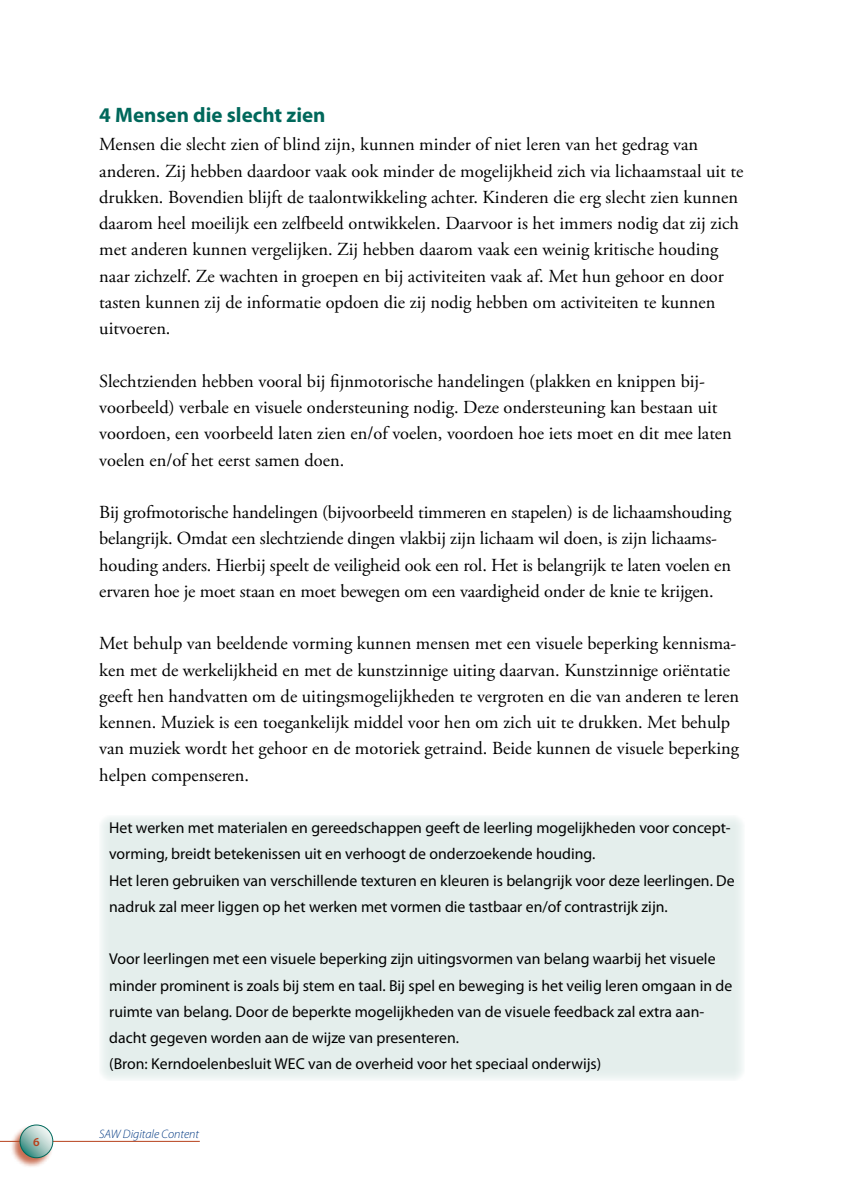
<style>
.page{position:relative;width:844px;height:1191px;background:#fff}
.page>*{position:absolute;margin:0;border:0;box-sizing:border-box;transform-origin:0 0}
.t1{font:700 21px "Myriad Pro";color:#00685b}
.t2{font:18.38px/26.2px "Adobe Garamond Pro";color:#000}
.t3{font:15.75px/26.2px "Myriad Pro";color:#000}
.t4{font:italic 300 12.25px "Myriad Pro";color:#003882}
.t5{font:600 12.25px "Myriad Pro";color:#b7401b}
</style>
<div class="page">
<div style="left:99px;top:815px;width:645px;height:265px;background:#e4eeec"></div>
<hr style="left:0;top:1141px;width:200px;height:1px;background:#b7401b">
<div style="left:9px;top:1124px;width:44px;height:43px;background:#b7401b;opacity:.75"></div>
<svg style="left:20px;top:1125px;width:33px;height:32px"></svg>
<div style="left:20px;top:1124px;width:33px;height:34px;border:1px solid #00685b;border-radius:50%"></div>
<p class="t5" style="left:33px;top:1133px;width:8px">6</p>
<p class="t1" style="left:99px;top:101px;width:228px">4 Mensen die slecht zien</p>
<p class="t2" style="left:99px;top:132px;width:645px">Mensen die slecht zien of blind zijn, kunnen minder of niet leren van het gedrag van anderen. Zij hebben daardoor vaak ook minder de mogelijkheid zich via lichaamstaal uit te drukken. Bovendien blijft de taalontwikkeling achter. Kinderen die erg slecht zien kunnen daarom heel moeilijk een zelfbeeld ontwikkelen. Daarvoor is het immers nodig dat zij zich met anderen kunnen vergelijken. Zij hebben daarom vaak een weinig kritische houding naar zichzelf. Ze wachten in groepen en bij activiteiten vaak af. Met hun gehoor en door tasten kunnen zij de informatie opdoen die zij nodig hebben om activiteiten te kunnen uitvoeren.</p>
<p class="t2" style="left:99px;top:368px;width:634px">Slechtzienden hebben vooral bij fijnmotorische handelingen (plakken en knippen bij&shy;voorbeeld) verbale en visuele ondersteuning nodig. Deze ondersteuning kan bestaan uit voordoen, een voorbeeld laten zien en/of voelen, voordoen hoe iets moet en dit mee laten voelen en/of het eerst samen doen.</p>
<p class="t2" style="left:99px;top:500px;width:633px">Bij grofmotorische handelingen (bijvoorbeeld timmeren en stapelen) is de lichaamshouding belangrijk. Omdat een slechtziende dingen vlakbij zijn lichaam wil doen, is zijn lichaams&shy;houding anders. Hierbij speelt de veiligheid ook een rol. Het is belangrijk te laten voelen en ervaren hoe je moet staan en moet bewegen om een vaardigheid onder de knie te krijgen.</p>
<p class="t2" style="left:99px;top:631px;width:641px">Met behulp van beeldende vorming kunnen mensen met een visuele beperking kennisma&shy;ken met de werkelijkheid en met de kunstzinnige uiting daarvan. Kunstzinnige oriëntatie geeft hen handvatten om de uitingsmogelijkheden te vergroten en die van anderen te leren kennen. Muziek is een toegankelijk middel voor hen om zich uit te drukken. Met behulp van muziek wordt het gehoor en de motoriek getraind. Beide kunnen de visuele beperking helpen compenseren.</p>
<p class="t3" style="left:109px;top:814px;width:627px">Het werken met materialen en gereedschappen geeft de leerling mogelijkheden voor concept&shy;vorming, breidt betekenissen uit en verhoogt de onderzoekende houding.<br>Het leren gebruiken van verschillende texturen en kleuren is belangrijk voor deze leerlingen. De nadruk zal meer liggen op het werken met vormen die tastbaar en/of contrastrijk zijn.</p>
<p class="t3" style="left:109px;top:945px;width:624px">Voor leerlingen met een visuele beperking zijn uitingsvormen van belang waarbij het visuele minder prominent is zoals bij stem en taal. Bij spel en beweging is het veilig leren omgaan in de ruimte van belang. Door de beperkte mogelijkheden van de visuele feedback zal extra aan&shy;dacht gegeven worden aan de wijze van presenteren.<br>(Bron: Kerndoelenbesluit WEC van de overheid voor het speciaal onderwijs)</p>
<p class="t4" style="left:99px;top:1127px;width:101px">SAW Digitale Content</p>
</div>
